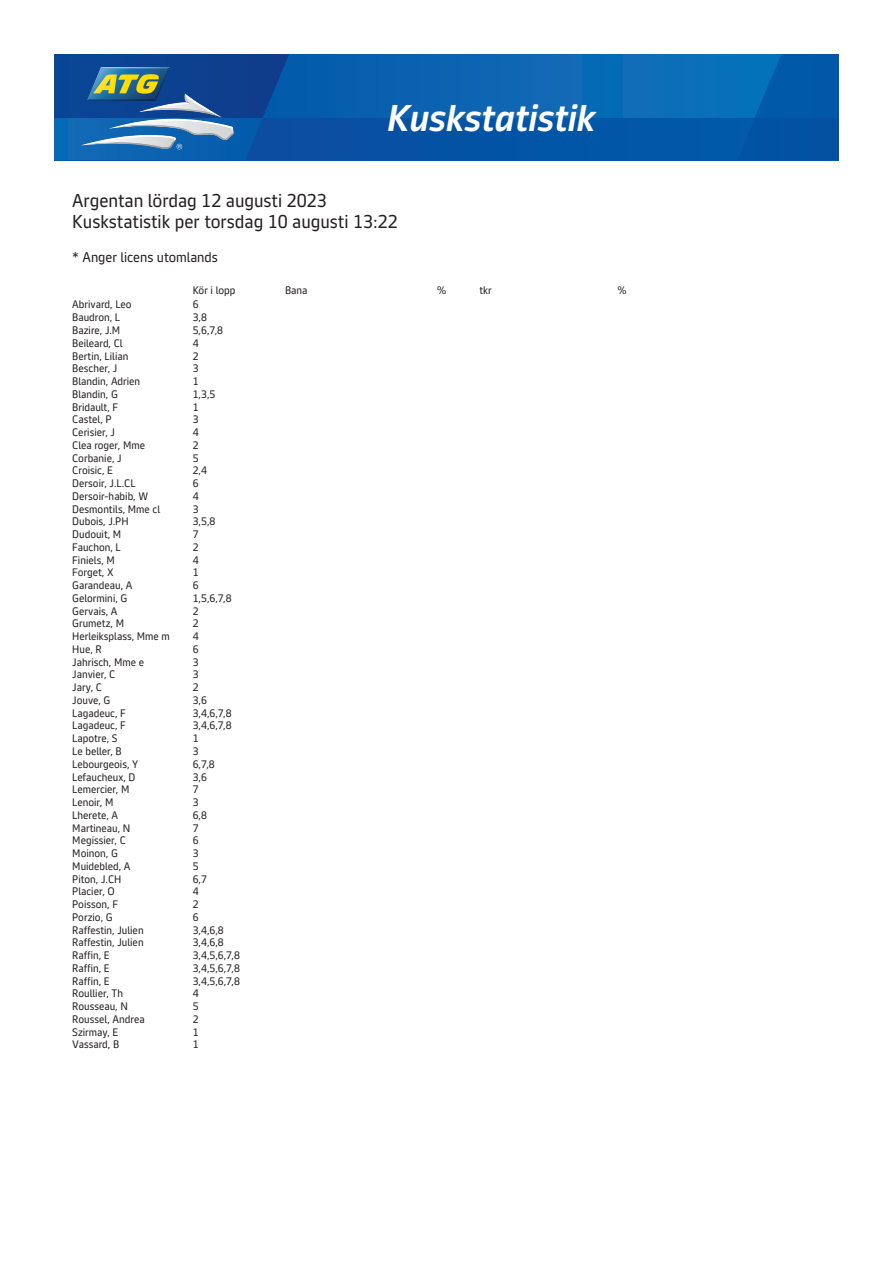
<style>
.page{position:relative;width:893px;height:1263px;background:#fff}
.page>*{position:absolute;margin:0;border:0;box-sizing:border-box;transform-origin:0 0}
.t1{font:italic 700 36px "ATG Text";color:#fff}
.t2{font:18px/21.6px "ATG Text";color:#231f20}
.t3{font:13.5px "ATG Text";color:#231f20}
.t4{font:10.5px "ATG Text";color:#231f20}
</style>
<div class="page">
<svg style="left:54px;top:54px;width:785px;height:106px"></svg>
<h1 class="t1" style="left:387px;top:100px;width:210px">Kuskstatistik</h1>
<h2 class="t2" style="left:72px;top:190px;width:327px">Argentan lördag 12 augusti 2023<br>Kuskstatistik per torsdag 10 augusti 13:22</h2>
<p class="t3" style="left:72px;top:250px;width:147px">* Anger licens utomlands</p>
<p class="t4" style="left:193px;top:285px;width:44px">Kör i lopp</p>
<p class="t4" style="left:285px;top:285px;width:24px">Bana</p>
<p class="t4" style="left:437px;top:285px;width:11px">%</p>
<p class="t4" style="left:479px;top:285px;width:14px">tkr</p>
<p class="t4" style="left:618px;top:285px;width:11px">%</p>
<p class="t4" style="left:72px;top:299px;width:61px">Abrivard, Leo</p>
<p class="t4" style="left:193px;top:299px;width:7px">6</p>
<p class="t4" style="left:72px;top:312px;width:49px">Baudron, L</p>
<p class="t4" style="left:193px;top:312px;width:16px">3,8</p>
<p class="t4" style="left:72px;top:325px;width:50px">Bazire, J.M</p>
<p class="t4" style="left:193px;top:325px;width:32px">5,6,7,8</p>
<p class="t4" style="left:72px;top:338px;width:52px">Beileard, Cl</p>
<p class="t4" style="left:193px;top:338px;width:7px">4</p>
<p class="t4" style="left:72px;top:350px;width:58px">Bertin, Lilian</p>
<p class="t4" style="left:193px;top:350px;width:7px">2</p>
<p class="t4" style="left:72px;top:363px;width:47px">Bescher, J</p>
<p class="t4" style="left:193px;top:363px;width:7px">3</p>
<p class="t4" style="left:72px;top:376px;width:69px">Blandin, Adrien</p>
<p class="t4" style="left:193px;top:376px;width:7px">1</p>
<p class="t4" style="left:72px;top:389px;width:47px">Blandin, G</p>
<p class="t4" style="left:193px;top:389px;width:24px">1,3,5</p>
<p class="t4" style="left:72px;top:401px;width:47px">Bridault, F</p>
<p class="t4" style="left:193px;top:401px;width:7px">1</p>
<p class="t4" style="left:72px;top:414px;width:41px">Castel, P</p>
<p class="t4" style="left:193px;top:414px;width:7px">3</p>
<p class="t4" style="left:72px;top:427px;width:44px">Cerisier, J</p>
<p class="t4" style="left:193px;top:427px;width:7px">4</p>
<p class="t4" style="left:72px;top:440px;width:74px">Clea roger, Mme</p>
<p class="t4" style="left:193px;top:440px;width:7px">2</p>
<p class="t4" style="left:72px;top:452px;width:51px">Corbanie, J</p>
<p class="t4" style="left:193px;top:452px;width:7px">5</p>
<p class="t4" style="left:72px;top:465px;width:42px">Croisic, E</p>
<p class="t4" style="left:193px;top:465px;width:16px">2,4</p>
<p class="t4" style="left:72px;top:478px;width:65px">Dersoir, J.L.CL</p>
<p class="t4" style="left:193px;top:478px;width:7px">6</p>
<p class="t4" style="left:72px;top:491px;width:77px">Dersoir-habib, W</p>
<p class="t4" style="left:193px;top:491px;width:7px">4</p>
<p class="t4" style="left:72px;top:503px;width:89px">Desmontils, Mme cl</p>
<p class="t4" style="left:193px;top:503px;width:7px">3</p>
<p class="t4" style="left:72px;top:516px;width:58px">Dubois, J.PH</p>
<p class="t4" style="left:193px;top:516px;width:24px">3,5,8</p>
<p class="t4" style="left:72px;top:529px;width:51px">Dudouit, M</p>
<p class="t4" style="left:193px;top:529px;width:7px">7</p>
<p class="t4" style="left:72px;top:542px;width:50px">Fauchon, L</p>
<p class="t4" style="left:193px;top:542px;width:7px">2</p>
<p class="t4" style="left:72px;top:554px;width:44px">Finiels, M</p>
<p class="t4" style="left:193px;top:554px;width:7px">4</p>
<p class="t4" style="left:72px;top:567px;width:43px">Forget, X</p>
<p class="t4" style="left:193px;top:567px;width:7px">1</p>
<p class="t4" style="left:72px;top:580px;width:62px">Garandeau, A</p>
<p class="t4" style="left:193px;top:580px;width:7px">6</p>
<p class="t4" style="left:72px;top:593px;width:57px">Gelormini, G</p>
<p class="t4" style="left:193px;top:593px;width:40px">1,5,6,7,8</p>
<p class="t4" style="left:72px;top:605px;width:47px">Gervais, A</p>
<p class="t4" style="left:193px;top:605px;width:7px">2</p>
<p class="t4" style="left:72px;top:618px;width:53px">Grumetz, M</p>
<p class="t4" style="left:193px;top:618px;width:7px">2</p>
<p class="t4" style="left:72px;top:631px;width:99px">Herleiksplass, Mme m</p>
<p class="t4" style="left:193px;top:631px;width:7px">4</p>
<p class="t4" style="left:72px;top:644px;width:31px">Hue, R</p>
<p class="t4" style="left:193px;top:644px;width:7px">6</p>
<p class="t4" style="left:72px;top:656px;width:73px">Jahrisch, Mme e</p>
<p class="t4" style="left:193px;top:656px;width:7px">3</p>
<p class="t4" style="left:72px;top:669px;width:45px">Janvier, C</p>
<p class="t4" style="left:193px;top:669px;width:7px">3</p>
<p class="t4" style="left:72px;top:682px;width:31px">Jary, C</p>
<p class="t4" style="left:193px;top:682px;width:7px">2</p>
<p class="t4" style="left:72px;top:695px;width:40px">Jouve, G</p>
<p class="t4" style="left:193px;top:695px;width:16px">3,6</p>
<p class="t4" style="left:72px;top:707px;width:55px">Lagadeuc, F</p>
<p class="t4" style="left:193px;top:707px;width:40px">3,4,6,7,8</p>
<p class="t4" style="left:72px;top:720px;width:55px">Lagadeuc, F</p>
<p class="t4" style="left:193px;top:720px;width:40px">3,4,6,7,8</p>
<p class="t4" style="left:72px;top:733px;width:47px">Lapotre, S</p>
<p class="t4" style="left:193px;top:733px;width:7px">1</p>
<p class="t4" style="left:72px;top:746px;width:51px">Le beller, B</p>
<p class="t4" style="left:193px;top:746px;width:7px">3</p>
<p class="t4" style="left:72px;top:759px;width:68px">Lebourgeois, Y</p>
<p class="t4" style="left:193px;top:759px;width:24px">6,7,8</p>
<p class="t4" style="left:72px;top:771px;width:65px">Lefaucheux, D</p>
<p class="t4" style="left:193px;top:771px;width:16px">3,6</p>
<p class="t4" style="left:72px;top:784px;width:59px">Lemercier, M</p>
<p class="t4" style="left:193px;top:784px;width:7px">7</p>
<p class="t4" style="left:72px;top:797px;width:43px">Lenoir, M</p>
<p class="t4" style="left:193px;top:797px;width:7px">3</p>
<p class="t4" style="left:72px;top:810px;width:47px">Lherete, A</p>
<p class="t4" style="left:193px;top:810px;width:16px">6,8</p>
<p class="t4" style="left:72px;top:822px;width:60px">Martineau, N</p>
<p class="t4" style="left:193px;top:822px;width:7px">7</p>
<p class="t4" style="left:72px;top:835px;width:55px">Megissier, C</p>
<p class="t4" style="left:193px;top:835px;width:7px">6</p>
<p class="t4" style="left:72px;top:848px;width:47px">Moinon, G</p>
<p class="t4" style="left:193px;top:848px;width:7px">3</p>
<p class="t4" style="left:72px;top:861px;width:60px">Muidebled, A</p>
<p class="t4" style="left:193px;top:861px;width:7px">5</p>
<p class="t4" style="left:72px;top:873px;width:51px">Piton, J.CH</p>
<p class="t4" style="left:193px;top:873px;width:16px">6,7</p>
<p class="t4" style="left:72px;top:886px;width:44px">Placier, O</p>
<p class="t4" style="left:193px;top:886px;width:7px">4</p>
<p class="t4" style="left:72px;top:899px;width:47px">Poisson, F</p>
<p class="t4" style="left:193px;top:899px;width:7px">2</p>
<p class="t4" style="left:72px;top:912px;width:42px">Porzio, G</p>
<p class="t4" style="left:193px;top:912px;width:7px">6</p>
<p class="t4" style="left:72px;top:924px;width:73px">Raffestin, Julien</p>
<p class="t4" style="left:193px;top:924px;width:32px">3,4,6,8</p>
<p class="t4" style="left:72px;top:937px;width:73px">Raffestin, Julien</p>
<p class="t4" style="left:193px;top:937px;width:32px">3,4,6,8</p>
<p class="t4" style="left:72px;top:950px;width:39px">Raffin, E</p>
<p class="t4" style="left:193px;top:950px;width:49px">3,4,5,6,7,8</p>
<p class="t4" style="left:72px;top:963px;width:39px">Raffin, E</p>
<p class="t4" style="left:193px;top:963px;width:49px">3,4,5,6,7,8</p>
<p class="t4" style="left:72px;top:975px;width:39px">Raffin, E</p>
<p class="t4" style="left:193px;top:975px;width:49px">3,4,5,6,7,8</p>
<p class="t4" style="left:72px;top:988px;width:52px">Roullier, Th</p>
<p class="t4" style="left:193px;top:988px;width:7px">4</p>
<p class="t4" style="left:72px;top:1001px;width:57px">Rousseau, N</p>
<p class="t4" style="left:193px;top:1001px;width:7px">5</p>
<p class="t4" style="left:72px;top:1014px;width:74px">Roussel, Andrea</p>
<p class="t4" style="left:193px;top:1014px;width:7px">2</p>
<p class="t4" style="left:72px;top:1026px;width:48px">Szirmay, E</p>
<p class="t4" style="left:193px;top:1026px;width:7px">1</p>
<p class="t4" style="left:72px;top:1039px;width:48px">Vassard, B</p>
<p class="t4" style="left:193px;top:1039px;width:7px">1</p>
</div>
